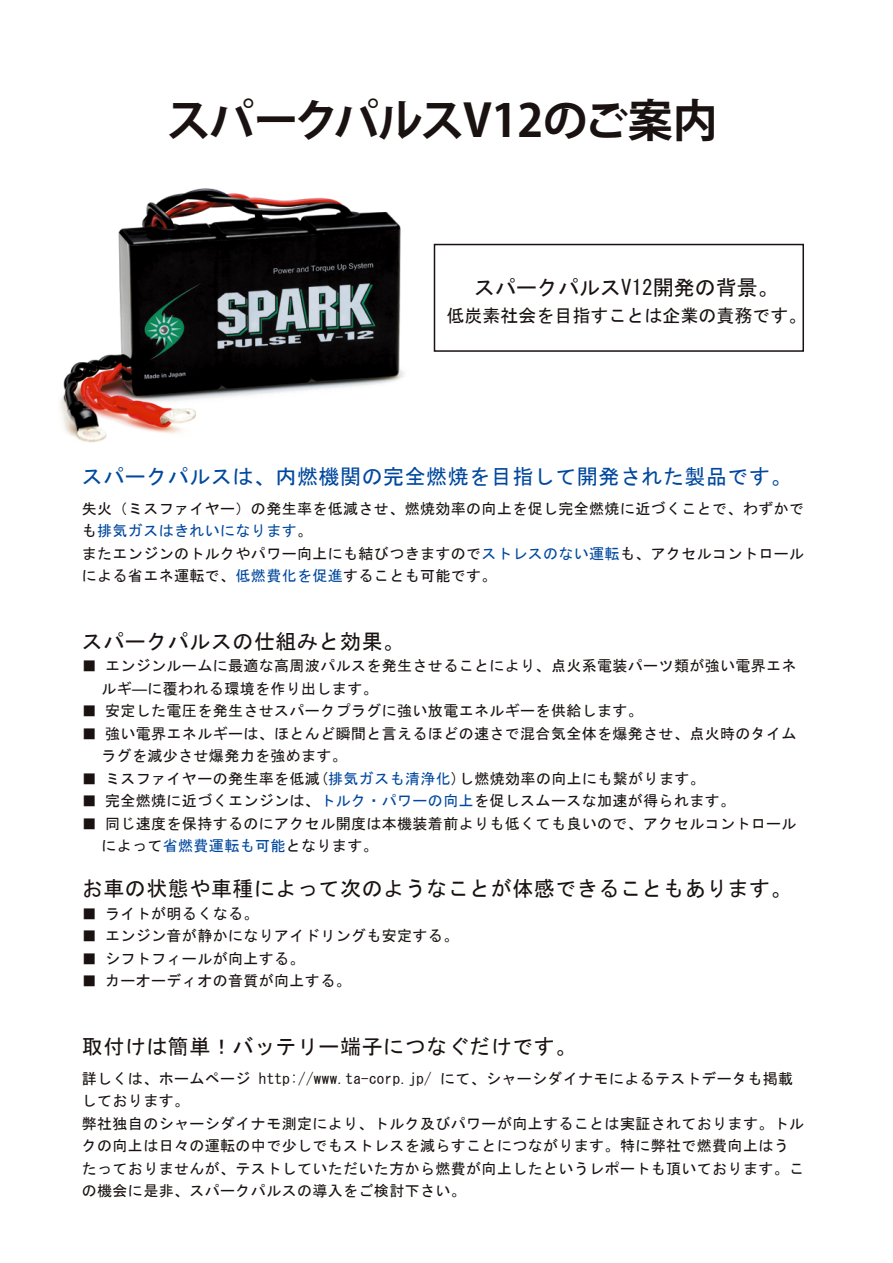
<style>
.page{position:relative;width:893px;height:1263px;background:#fff}
.page>*{position:absolute;margin:0;border:0;box-sizing:border-box;transform-origin:0 0}
.t1{font:700 45px "Koz Go Pro";letter-spacing:-.02em;color:#191211}
.t2{font:21px "MS Gothic";letter-spacing:.025em;color:#191211}
.t3{font:21px "MS Gothic";letter-spacing:.025em;color:#00489e}
.t4{font:21px "MS Gothic";color:#191211}
.t5{font:18px "MS Gothic";color:#191211}
.t6{font:15px/22.5px "MS Gothic";letter-spacing:.025em;color:#191211}
.s1{color:#00489e}
</style>
<div class="page">
<img style="left:59px;top:188px;width:346px;height:255px">
<div style="left:434px;top:244px;width:370px;height:108px;border:2px solid #191211"></div>
<h1 class="t1" style="left:166px;top:91px;width:553px">スパークパルスV12のご案内</h1>
<h2 class="t4" style="left:474px;top:277px;width:306px">スパークパルスV12開発の背景。</h2>
<p class="t5" style="left:446px;top:307px;width:361px">低炭素社会を目指すことは企業の責務です。</p>
<h2 class="t3" style="left:82px;top:466px;width:711px">スパークパルスは、内燃機関の完全燃焼を目指して開発された製品です。</h2>
<p class="t6" style="left:82px;top:497px;width:724px">失火（ミスファイヤー）の発生率を低減させ、燃焼効率の向上を促し完全燃焼に近づくことで、わずかでも<span class="s1">排気ガスはきれいになります</span>。<br>またエンジンのトルクやパワー向上にも結びつきますので<span class="s1">ストレスのない運転</span>も、アクセルコントロールによる省エネ運転で、<span class="s1">低燃費化を促進</span>することも可能です。</p>
<h2 class="t2" style="left:82px;top:631px;width:324px">スパークパルスの仕組みと効果。</h2>
<p class="t6" style="left:101px;top:655px;width:697px;text-indent:-20px">■ エンジンルームに最適な高周波パルスを発生させることにより、点火系電装パーツ類が強い電界エネルギ―に覆われる環境を作り出します。</p>
<p class="t6" style="left:82px;top:700px;width:563px">■ 安定した電圧を発生させスパークプラグに強い放電エネルギーを供給します。</p>
<p class="t6" style="left:101px;top:722px;width:697px;text-indent:-20px">■ 強い電界エネルギーは、ほとんど瞬間と言えるほどの速さで混合気全体を爆発させ、点火時のタイムラグを減少させ爆発力を強めます。</p>
<p class="t6" style="left:82px;top:767px;width:624px">■ ミスファイヤーの発生率を低減(<span class="s1">排気ガスも清浄化</span>)し燃焼効率の向上にも繋がります。</p>
<p class="t6" style="left:82px;top:790px;width:655px">■ 完全燃焼に近づくエンジンは、<span class="s1">トルク・パワーの向上</span>を促しスムースな加速が得られます。</p>
<p class="t6" style="left:101px;top:812px;width:697px;text-indent:-20px">■ 同じ速度を保持するのにアクセル開度は本機装着前よりも低くても良いので、アクセルコントロールによって<span class="s1">省燃費運転も可能</span>となります。</p>
<h2 class="t2" style="left:82px;top:878px;width:711px">お車の状態や車種によって次のようなことが体感できることもあります。</h2>
<p class="t6" style="left:82px;top:902px;width:178px">■ ライトが明るくなる。</p>
<p class="t6" style="left:82px;top:925px;width:378px">■ エンジン音が静かになりアイドリングも安定する。</p>
<p class="t6" style="left:82px;top:947px;width:224px">■ シフトフィールが向上する。</p>
<p class="t6" style="left:82px;top:970px;width:270px">■ カーオーディオの音質が向上する。</p>
<h2 class="t2" style="left:82px;top:1036px;width:496px">取付けは簡単！バッテリー端子につなぐだけです。</h2>
<p class="t6" style="left:82px;top:1067px;width:724px">詳しくは、ホームページ http://www.ta-corp.jp/ にて、シャーシダイナモによるテストデータも掲載しております。<br>弊社独自のシャーシダイナモ測定により、トルク及びパワーが向上することは実証されております。トルクの向上は日々の運転の中で少しでもストレスを減らすことにつながります。特に弊社で燃費向上はうたっておりませんが、テストしていただいた方から燃費が向上したというレポートも頂いております。この機会に是非、スパークパルスの導入をご検討下さい。</p>
</div>
